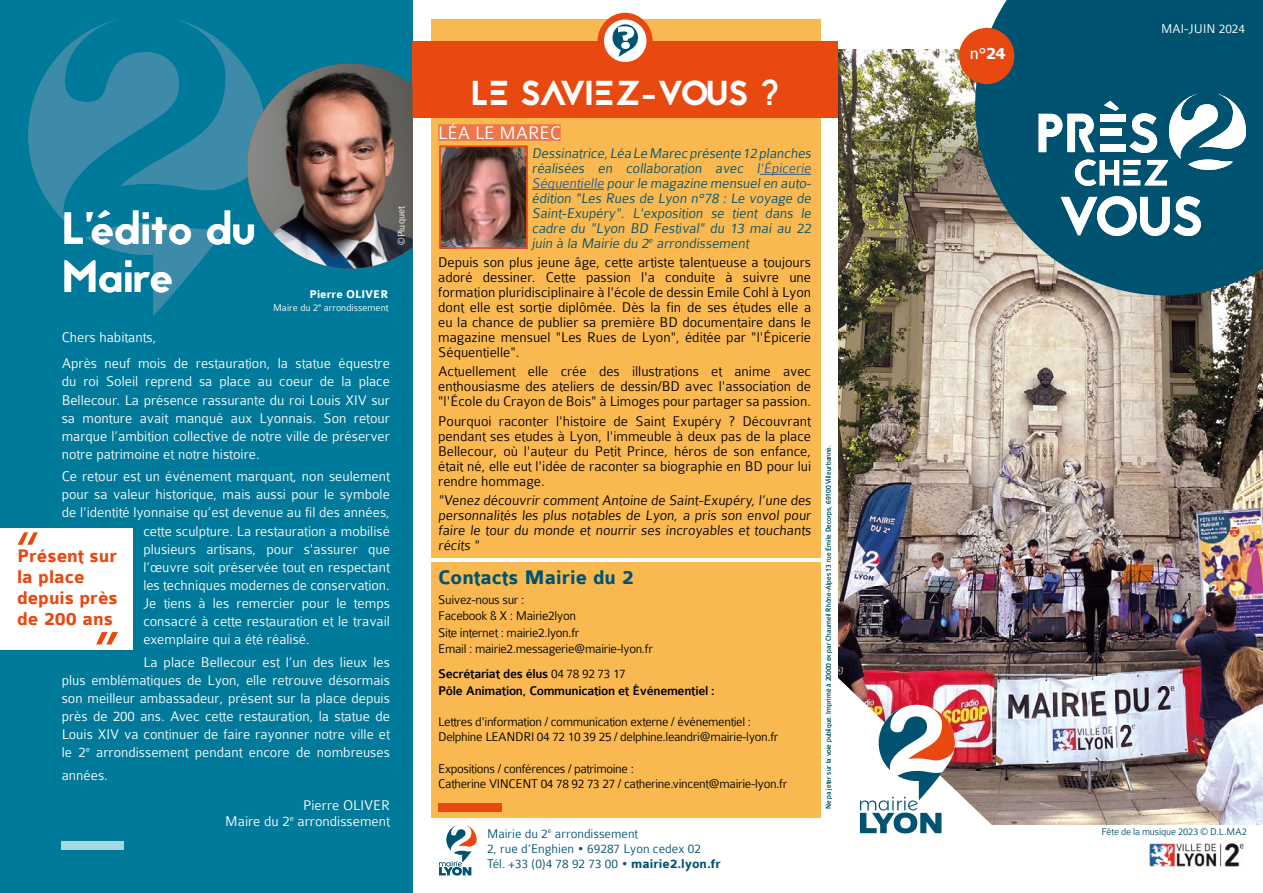
<style>
.page{position:relative;width:1263px;height:893px;background:#fff}
.page>*{position:absolute;margin:0;border:0;box-sizing:border-box;transform-origin:0 0}
.t1{font:66px "Colaborate";color:#e84910}
.t2{font:500 66px "Colaborate";color:#e84910}
.t3{font:45px/48px "Jaapokkisubtract";color:#fff}
.t4{font:34.5px "Jaapokkisubtract";letter-spacing:-.03em;color:#fff}
.t5{font:700 21px "Colaborate";color:#005370}
.t6{font:700 19.5px/21px "Colaborate";color:#e84910}
.t7{font:300 19.5px "Colaborate";color:#fff}
.t8{font:18px "Colaborate";color:#fff}
.t9{font:300 15px/18.1px "Colaborate";color:#fff;text-align:justify}
.t10{font:300 15px/15px "Colaborate";color:#000;text-align:justify}
.t11{font:300 15px/15px "Colaborate";color:#005370;text-align:justify}
.t12{font:300 13.5px/16.2px "Colaborate";letter-spacing:-.025em;color:#000}
.t13{font:300 13.5px/15px "Colaborate";color:#005370}
.t14{font:500 13.5px/17.5px "Colaborate";letter-spacing:-.025em;color:#000}
.t15{font:300 13.5px "Colaborate";color:#fff}
.t16{font:700 12px "Colaborate";color:#fff}
.t17{font:300 10.5px "Colaborate";color:#fff}
.t18{font:300 10.5px "Colaborate";letter-spacing:-.01em;color:#005370}
.t19{font:300 7.5px "Colaborate";color:#005370}
.s1{color:#275b9b}
.s2{font-weight:300}
.s3{font-weight:700}
</style>
<div class="page">
<div style="left:0;top:0;width:412px;height:893px;background:#007a9a"></div>
<div style="left:61px;top:841px;width:63px;height:8px;background:#a4d7de"></div>
<img style="left:838px;top:49px;width:425px;height:776px">
<div style="left:431px;top:20px;width:390px;height:538px;background:#fab950"></div>
<div style="left:412px;top:41px;width:426px;height:76px;background:#e84910"></div>
<svg style="left:28px;top:20px;width:324px;height:296px"></svg>
<img style="left:247px;top:64px;width:165px;height:205px">
<div style="left:431px;top:562px;width:390px;height:256px;background:#fab950"></div>
<div style="left:597px;top:13px;width:56px;height:57px;background:#e84910;border-radius:50%"></div>
<div style="left:604px;top:20px;width:42px;height:42px;background:#fff;border-radius:50%"></div>
<svg style="left:612px;top:24px;width:27px;height:33px"></svg>
<div style="left:438px;top:803px;width:64px;height:9px;background:#e84910"></div>
<div style="left:0;top:528px;width:133px;height:121px;background:#fff"></div>
<div style="left:438px;top:124px;width:123px;height:17px;background:#ee764b"></div>
<hr style="left:760px;top:174px;width:51px;height:1px;background:#275b9b">
<hr style="left:532px;top:189px;width:72px;height:1px;background:#275b9b">
<img style="left:442px;top:149px;width:83px;height:97px">
<div style="left:439px;top:146px;width:89px;height:103px;border:2px solid #e84910"></div>
<svg style="left:951px;top:0;width:312px;height:320px;fill:#005370"></svg>
<div style="left:959px;top:28px;width:55px;height:56px;background:#e84910;border-radius:50%"></div>
<img style="left:1149px;top:842px;width:95px;height:26px">
<img style="left:838px;top:673px;width:174px;height:161px">
<svg style="left:439px;top:825px;width:37px;height:50px"></svg>
<svg style="left:1061px;top:196px;width:140px;height:40px"></svg>
<svg style="left:1039px;top:94px;width:207px;height:92px"></svg>
<h2 class="t3" style="left:62px;top:205px;width:195px">L’édito du<br>Maire</h2>
<p class="t17" style="left:396px;top:245px;width:40px;rotate:-91deg">©Pluquet</p>
<p class="t16" style="left:310px;top:288px;width:80px">Pierre OLIVER</p>
<p class="t17" style="left:273px;top:302px;width:117px">Maire du 2<sup>e</sup> arrondissement</p>
<p class="t9" style="left:62px;top:324px;width:330px;line-height:26.5px">Chers habitants,<br>Après neuf mois de restauration, la statue équestre</p>
<p class="t9" style="left:62px;top:373px;width:330px">du roi Soleil reprend sa place au coeur de la place Bellecour. La présence rassurante du roi Louis XIV sur sa monture avait manqué aux Lyonnais. Son retour marque l’ambition collective de notre ville de préserver notre patrimoine et notre histoire.</p>
<p class="t9" style="left:62px;top:467px;width:330px">Ce retour est un événement marquant, non seulement</p>
<p class="t9" style="left:62px;top:486px;width:330px">pour sa valeur historique, mais aussi pour le symbole</p>
<p class="t9" style="left:62px;top:504px;width:330px">de l'identité lyonnaise qu’est devenue au fil des années,</p>
<p class="t9" style="left:143px;top:522px;width:248px">cette sculpture. La restauration a mobilisé</p>
<p class="t9" style="left:143px;top:540px;width:248px">plusieurs artisans, pour s'assurer que</p>
<p class="t9" style="left:143px;top:558px;width:248px">l’œuvre soit préservée tout en respectant</p>
<p class="t9" style="left:143px;top:576px;width:248px">les techniques modernes de conservation.</p>
<p class="t9" style="left:143px;top:594px;width:248px">Je tiens à les remercier pour le temps</p>
<p class="t9" style="left:143px;top:612px;width:248px">consacré à cette restauration et le travail</p>
<p class="t9" style="left:143px;top:630px;width:168px">exemplaire qui a été réalisé.</p>
<p class="t9" style="left:62px;top:653px;width:330px;text-indent:82px">La place Bellecour est l’un des lieux les plus emblématiques de Lyon, elle retrouve désormais son meilleur ambassadeur, présent sur la place depuis près de 200 ans. Avec cette restauration, la statue de Louis XIV va continuer de faire rayonner notre ville et le 2<sup>e</sup> arrondissement pendant encore de nombreuses</p>
<p class="t9" style="left:62px;top:766px;width:48px">années.</p>
<p class="t9" style="left:225px;top:797px;width:166px;line-height:16.6px;text-align:right">Pierre OLIVER<br>Maire du 2<sup>e</sup> arrondissement</p>
<h1 class="t1" style="left:15px;top:520px;width:27px">“</h1>
<h3 class="t6" style="left:17px;top:546px;width:102px">Présent sur la place depuis près de 200 ans</h3>
<h1 class="t2" style="left:121px;top:657px;width:29px;rotate:-180deg">“</h1>
<h3 class="t4" style="left:471px;top:69px;width:310px">LE SAVIEZ-VOUS ?</h3>
<h3 class="t7" style="left:438px;top:122px;width:124px">LÉA LE MAREC</h3>
<p class="t11" style="left:532px;top:146px;width:283px">Dessinatrice,Léa Le Marec présente 12 planches réalisées en collaboration avec l<span class="s1">'Épicerie Séquentielle</span> pour le magazine mensuelen auto&shy;édition "Les Rues de Lyon n°78 : Le voyage de Saint-Exupéry". L'exposition se tient dans le cadre du "Lyon BD Festival" du 13 mai au 22 juin à la Mairie du 2<sup>e</sup> arrondissement</p>
<p class="t10" style="left:438px;top:255px;width:374px">Depuis son plus jeune âge, cette artiste talentueuse a toujours adoré dessiner. Cette passion l'a conduite à suivre une formation pluridisciplinaire à l'école de dessin Emile Cohl à Lyon dont elle est sortie diplômée. Dès la fin de ses études elle a eu la chance de publier sa première BD documentaire dans le magazine mensuel "Les Rues de Lyon", éditée par "l'Épicerie Séquentielle".</p>
<p class="t10" style="left:438px;top:364px;width:374px">Actuellement elle crée des illustrations et anime avec enthousiasme des ateliers de dessin/BD avec l'association de "l'École du Crayon de Bois" à Limoges pour partager sa passion.</p>
<p class="t10" style="left:438px;top:413px;width:374px">Pourquoi raconter l'histoire de Saint Exupéry ? Découvrant pendant ses etudes à Lyon, l'immeuble à deux pas de la place Bellecour, où l'auteur du Petit Prince, héros de son enfance, était né, elle eut l'idée de raconter sa biographie en BD pour lui rendre hommage.</p>
<p class="t10" style="left:438px;top:493px;width:376px">"Venez découvrir comment Antoine de Saint-Exupéry, l’une des personnalités les plus notables de Lyon, a pris son envol pour faire le tour du monde et nourrir ses incroyables et touchants récits "</p>
<h3 class="t5" style="left:438px;top:566px;width:197px">Contacts Mairie du 2</h3>
<p class="t12" style="left:438px;top:592px;width:216px">Suivez-nous sur :<br>Facebook &amp; X : Mairie2lyon<br>Site internet : mairie2.lyon.fr<br>Email : mairie2.messagerie@mairie-lyon.fr</p>
<p class="t14" style="left:438px;top:665px;width:278px">Secrétariat des élus <span class="s2">04 78 92 73 17<br></span>Pôle Animation, Communication et Événementiel :</p>
<p class="t12" style="left:438px;top:715px;width:342px;line-height:15px">Lettres d'information / communication externe / événementiel :<br>Delphine LEANDRI 04 72 10 39 25 / delphine.leandri@mairie-lyon.fr</p>
<p class="t12" style="left:438px;top:761px;width:351px;line-height:15px">Expositions / conférences / patrimoine :<br>Catherine VINCENT 04 78 92 73 27 / catherine.vincent@mairie-lyon.fr</p>
<p class="t13" style="left:487px;top:826px;width:235px">Mairie du 2<sup>e</sup> arrondissement<br>2, rue d’Enghien • 69287 Lyon cedex 02<br>Tél. +33 (0)4 78 92 73 00 • <span class="s3">mairie2.lyon.fr</span></p>
<p class="t19" style="left:824px;top:809px;width:366px;rotate:-90deg">Ne pa jeter sur la voie publique. Imprimé à 20000 ex par Chaumeil Rhône-Alpes 13 rue Emile Decorps, 69100 Villeurbanne.</p>
<p class="t8" style="left:970px;top:44px;width:37px">n°<span class="s3">24</span></p>
<p class="t15" style="left:1161px;top:22px;width:86px">MAI-JUIN 2024</p>
<p class="t18" style="left:1101px;top:826px;width:147px">Fête de la musique 2023 © D.L.MA2</p>
</div>
